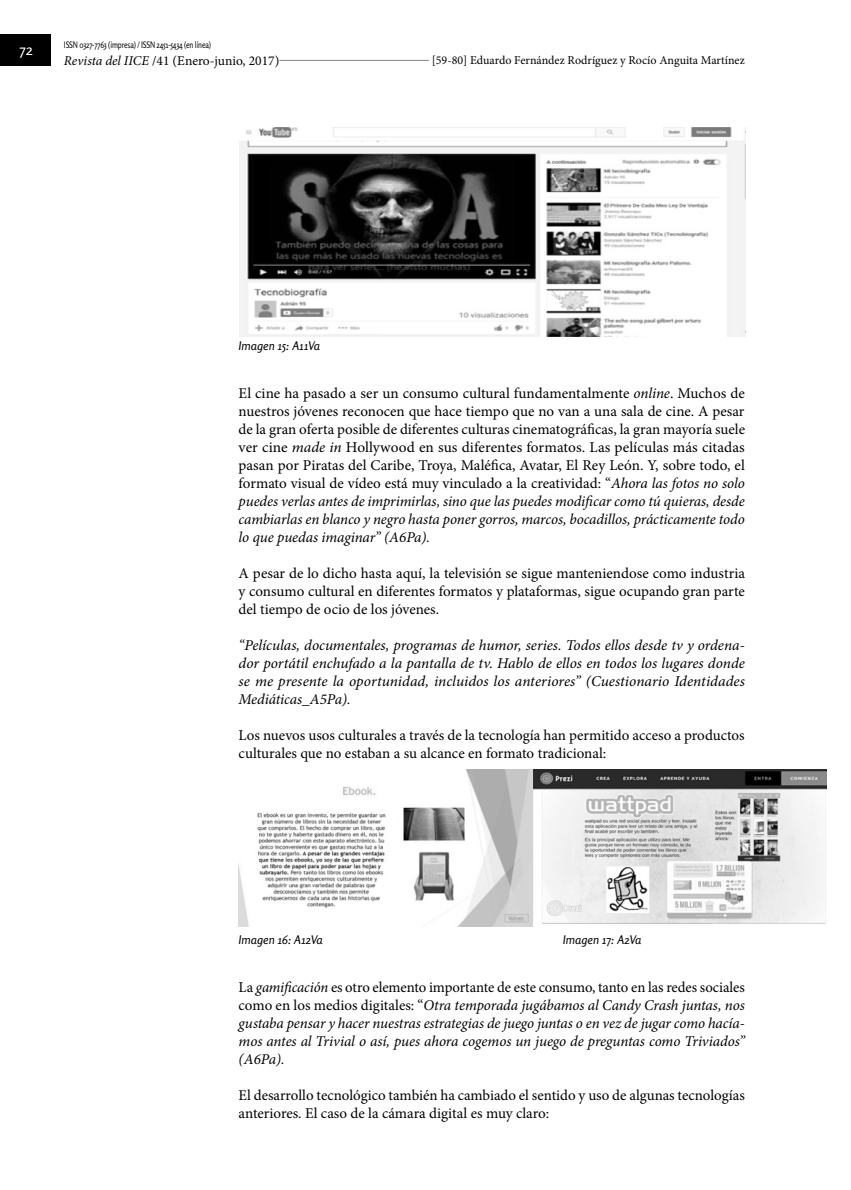
<style>
.page{position:relative;width:851px;height:1190px;background:#fff}
.page>*{position:absolute;margin:0;border:0;box-sizing:border-box;transform-origin:0 0}
.Art____Texto_princip{font:15px/18px "Minion Pro";color:#000;text-align:justify}
.Art____Texto_princip-2{font:italic 15px/18px "Minion Pro";letter-spacing:-.005em;color:#000;text-align:justify}
.t1{font:15px "Rosario";color:#fff}
.t2{font:13.5px "Minion Pro";color:#000}
.t3{font:12px "Minion Pro";color:#000}
.Art____Fuente_cuadro{font:italic 12px "Rosario";color:#000}
.t4{font:9px "Rosario";letter-spacing:-.02em;color:#000;scale:.8 1}
.s1{font-style:italic}
.s2{font-style:normal}
</style>
<div class="page">
<hr style="left:204px;top:60px;width:528px;height:1px;background:#878787">
<div style="left:64px;top:54px;width:215px;height:15px;background:#fff"></div>
<div style="left:0;top:35px;width:50px;height:31px;background:#000"></div>
<div style="left:429px;top:54px;width:315px;height:15px;background:#fff"></div>
<img style="left:532px;top:770px;width:293px;height:155px">
<img style="left:238px;top:770px;width:294px;height:157px">
<img style="left:239px;top:128px;width:506px;height:209px">
<p class="t1" style="left:19px;top:41px;width:15px">72</p>
<p class="t4" style="left:64px;top:40px;width:185px">ISSN 0327-7763 (impresa) / ISSN 2451-5434 (en línea)</p>
<p class="t2" style="left:64px;top:51px;width:217px"><span class="s1">Revista del IICE</span> /41 (Enero-junio, 2017)</p>
<p class="t3" style="left:431px;top:52px;width:314px">[59-80] Eduardo Fernández Rodríguez y Rocío Anguita Martínez</p>
<p class="Art____Fuente_cuadro" style="left:238px;top:339px;width:83px">Imagen 15: A11Va</p>
<p class="Art____Texto_princip" style="left:238px;top:384px;width:507px">El cine ha pasado a ser un consumo cultural fundamentalmente <span class="s1">online</span>. Muchos de nuestros jóvenes reconocen que hace tiempo que no van a una sala de cine. A pesar de la gran oferta posible de diferentes culturas cinematográficas, la gran mayoría suele ver cine <span class="s1">made in</span> Hollywood en sus diferentes formatos. Las películas más citadas pasan por Piratas del Caribe, Troya, Maléfica, Avatar, El Rey León. Y, sobre todo, el formato visual de vídeo está muy vinculado a la creatividad: “<span class="s1">Ahora las fotos no solo puedes verlas antes de imprimirlas, sino que las puedes modificar como tú quieras, desde cambiarlas en blanco y negro hasta poner gorros, marcos, bocadillos, prácticamente todo lo que puedas imaginar” (A6Pa).</span></p>
<p class="Art____Texto_princip" style="left:238px;top:564px;width:507px">A pesar de lo dicho hasta aquí, la televisión se sigue manteniendose como industria y consumo cultural en diferentes formatos y plataformas, sigue ocupando gran parte del tiempo de ocio de los jóvenes.</p>
<p class="Art____Texto_princip-2" style="left:238px;top:636px;width:507px">“Películas, documentales, programas de humor, series. Todos ellos desde tv y ordena&shy;dor portátil enchufado a la pantalla de tv. Hablo de ellos en todos los lugares donde se me presente la oportunidad, incluidos los anteriores” (Cuestionario Identidades Mediáticas_A5Pa).</p>
<p class="Art____Texto_princip" style="left:238px;top:726px;width:507px">Los nuevos usos culturales a través de la tecnología han permitido acceso a productos culturales que no estaban a su alcance en formato tradicional:</p>
<p class="Art____Fuente_cuadro" style="left:238px;top:932px;width:86px">Imagen 16: A12Va</p>
<p class="Art____Fuente_cuadro" style="left:562px;top:932px;width:80px">Imagen 17: A2Va</p>
<p class="Art____Texto_princip-2" style="left:238px;top:978px;width:507px"><span class="s2">La</span> gamificación <span class="s2">es otro elemento importante de este consumo, tanto en las redes sociales como en los medios digitales: “</span>Otra temporada jugábamos al Candy Crash juntas, nos gustaba pensar y hacer nuestras estrategias de juego juntas o en vez de jugar como hacía&shy;mos antes al Trivial o así, pues ahora cogemos un juego de preguntas como Triviados” (A6Pa).</p>
<p class="Art____Texto_princip" style="left:238px;top:1086px;width:507px">El desarrollo tecnológico también ha cambiado el sentido y uso de algunas tecnologías anteriores. El caso de la cámara digital es muy claro:</p>
</div>
